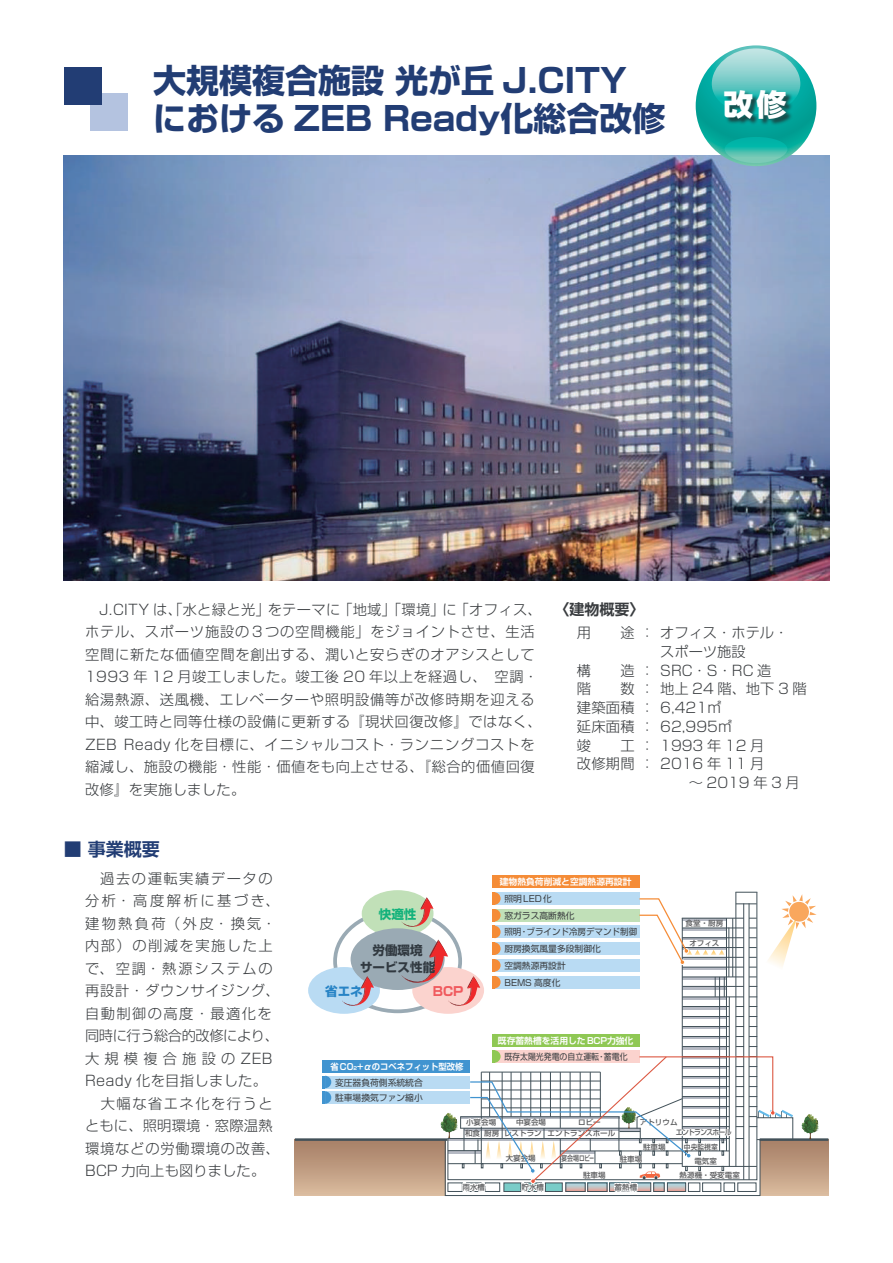
<style>
.page{position:relative;width:893px;height:1263px;background:#fff}
.page>*{position:absolute;margin:0;border:0;box-sizing:border-box;transform-origin:0 0}
.t1{font:700 33px/37.5px "Shin Go Pro";color:#223d74}
.t2{font:800 30px "Shin Go Pro";color:#fff}
.t3{font:700 18px "Shin Go Pro De";color:#223d74}
.t4{font:700 15px "Shin Go Pro De";color:#393c3f}
.t5{font:300 14.25px/22.5px "Shin Go Pro";letter-spacing:.055em;color:#393c3f}
.t6{font:300 14.25px/22.5px "Shin Go Pro";letter-spacing:.1em;color:#393c3f}
.t7{font:300 14.25px/18.8px "Shin Go Pro";color:#393c3f}
.t8{font:700 12.6px/17.5px "Shin Go Pro";color:#313940;text-align:center}
.t9{font:700 12.6px "Shin Go Pro";color:#2783c5}
.t10{font:700 12.6px "Shin Go Pro";color:#f05a5e}
.t11{font:700 12.6px "Shin Go Pro";color:#13b27b}
.t12{font:8.85px/16.6px "Shin Go Pro";color:#393c3f}
.t13{font:700 8.85px "Shin Go Pro De";color:#fff}
.t14{font:700 8.85px "Shin Go Pro De";color:#fff;scale:.95 1}
.t15{font:8.85px "Shin Go Pro";color:#393c3f;scale:.9 1}
.t16{font:500 7.5px "Shin Go Pro";color:#57585a}
.t17{font:500 7.5px "Shin Go Pro";letter-spacing:-.1em;color:#57585a;scale:.9 1}
.t18{font:500 7.5px "Shin Go Pro";color:#57585a;scale:.8 1}
.t19{font:500 7.5px "Shin Go Pro";color:#57585a;scale:.9 1}
.s1{font-size:4.95px}
</style>
<div class="page">
<img style="left:64px;top:156px;width:765px;height:425px">
<div style="left:90px;top:93px;width:38px;height:38px;background:#b4c3e0"></div>
<div style="left:64px;top:67px;width:38px;height:38px;background:#223d74"></div>
<svg style="left:696px;top:45px;width:120px;height:121px;background:#08a69a"></svg>
<svg style="left:712px;top:48px;width:88px;height:66px;background:#7fcfcc"></svg>
<svg style="left:725px;top:137px;width:62px;height:26px;background:#36baab"></svg>
<div style="left:724px;top:90px;width:69px;height:36px;background:#231f20;opacity:.75"></div>
<hr style="left:682px;top:928px;width:44px;height:2px;background:#b6bac4">
<hr style="left:682px;top:918px;width:44px;height:2px;background:#b6bac4">
<hr style="left:682px;top:948px;width:44px;height:2px;background:#b6bac4">
<hr style="left:682px;top:937px;width:44px;height:3px;background:#b6bac4">
<hr style="left:682px;top:967px;width:44px;height:3px;background:#b6bac4">
<hr style="left:682px;top:957px;width:44px;height:3px;background:#b6bac4">
<hr style="left:682px;top:987px;width:45px;height:2px;background:#b6bac4">
<hr style="left:682px;top:977px;width:44px;height:2px;background:#b6bac4">
<hr style="left:682px;top:1007px;width:44px;height:2px;background:#b6bac4">
<hr style="left:682px;top:997px;width:44px;height:2px;background:#b6bac4">
<hr style="left:682px;top:1027px;width:44px;height:2px;background:#b6bac4">
<hr style="left:682px;top:1017px;width:44px;height:2px;background:#b6bac4">
<div style="left:295px;top:1139px;width:150px;height:57px;background:linear-gradient(to bottom,#a57d65,#dabb9e)"></div>
<div style="left:760px;top:1139px;width:68px;height:57px;background:linear-gradient(to bottom,#a57d65,#dabb9e)"></div>
<hr style="left:682px;top:918px;width:1px;height:249px;background:#425159">
<div style="left:445px;top:1139px;width:315px;height:57px;border:1px solid #425159"></div>
<hr style="left:732px;top:918px;width:1px;height:59px;background:#425159">
<hr style="left:726px;top:918px;width:1px;height:233px;background:#425159">
<hr style="left:719px;top:977px;width:1px;height:174px;background:#425159">
<svg style="left:715px;top:977px;width:1px;height:19px"></svg>
<svg style="left:724px;top:977px;width:1px;height:19px"></svg>
<hr style="left:729px;top:997px;width:1px;height:170px;background:#425159">
<hr style="left:728px;top:927px;width:1px;height:50px;background:#425159">
<hr style="left:756px;top:892px;width:1px;height:275px;background:#425159">
<hr style="left:743px;top:903px;width:1px;height:277px;background:#425159">
<hr style="left:749px;top:903px;width:1px;height:277px;background:#425159">
<hr style="left:735px;top:892px;width:1px;height:275px;background:#425159">
<hr style="left:682px;top:1026px;width:47px;height:1px;background:#425159">
<hr style="left:682px;top:1016px;width:47px;height:1px;background:#425159">
<hr style="left:682px;top:1006px;width:47px;height:1px;background:#425159">
<hr style="left:682px;top:986px;width:62px;height:1px;background:#425159">
<svg style="left:736px;top:1006px;width:20px;height:1px"></svg>
<svg style="left:736px;top:1016px;width:20px;height:1px"></svg>
<svg style="left:736px;top:1026px;width:20px;height:1px"></svg>
<hr style="left:682px;top:976px;width:62px;height:1px;background:#425159">
<hr style="left:682px;top:967px;width:62px;height:1px;background:#425159">
<hr style="left:682px;top:957px;width:62px;height:1px;background:#425159">
<hr style="left:682px;top:947px;width:62px;height:1px;background:#425159">
<hr style="left:682px;top:937px;width:62px;height:1px;background:#425159">
<hr style="left:682px;top:927px;width:62px;height:1px;background:#425159">
<hr style="left:682px;top:918px;width:62px;height:1px;background:#425159">
<svg style="left:736px;top:903px;width:21px;height:1px"></svg>
<svg style="left:735px;top:892px;width:22px;height:1px"></svg>
<hr style="left:682px;top:996px;width:62px;height:1px;background:#425159">
<hr style="left:295px;top:1138px;width:152px;height:3px;background:#425159">
<hr style="left:760px;top:1138px;width:68px;height:3px;background:#425159">
<svg style="left:768px;top:894px;width:49px;height:73px"></svg>
<svg style="left:801px;top:1114px;width:18px;height:25px"></svg>
<div style="left:492px;top:892px;width:147px;height:13px;background:#b9dbf3"></div>
<div style="left:492px;top:909px;width:147px;height:12px;background:#c1e0b8"></div>
<div style="left:492px;top:875px;width:147px;height:13px;background:#f58c37"></div>
<div style="left:492px;top:926px;width:147px;height:12px;background:#b9dbf3"></div>
<div style="left:492px;top:942px;width:147px;height:13px;background:#b9dbf3"></div>
<div style="left:492px;top:959px;width:147px;height:12px;background:#b9dbf3"></div>
<div style="left:492px;top:976px;width:147px;height:12px;background:#b9dbf3"></div>
<svg style="left:492px;top:892px;width:9px;height:96px"></svg>
<div style="left:322px;top:1060px;width:148px;height:13px;background:#4194d0"></div>
<div style="left:322px;top:1076px;width:148px;height:12px;background:#b9dbf3"></div>
<div style="left:322px;top:1091px;width:148px;height:13px;background:#b9dbf3"></div>
<svg style="left:322px;top:1075px;width:9px;height:29px"></svg>
<div style="left:308px;top:967px;width:72px;height:47px;background:#b9dbf3;border-radius:50%"></div>
<div style="left:412px;top:967px;width:72px;height:47px;background:#fbd3ce;border-radius:50%"></div>
<div style="left:362px;top:890px;width:71px;height:47px;background:#c1e0b8;border-radius:50%"></div>
<div style="left:351px;top:928px;width:94px;height:62px;background:#9aaab4;border-radius:50%"></div>
<svg style="left:401px;top:897px;width:32px;height:33px"></svg>
<svg style="left:342px;top:976px;width:32px;height:33px"></svg>
<svg style="left:401px;top:939px;width:79px;height:70px"></svg>
<svg style="left:440px;top:1034px;width:353px;height:160px"></svg>
<svg style="left:638px;top:898px;width:87px;height:67px"></svg>
<h1 class="t1" style="left:153px;top:58px;width:514px">大規模複合施設 光が丘 J.CITYにおける ZEB Ready化総合改修</h1>
<h2 class="t2" style="left:724px;top:81px;width:64px">改修</h2>
<p class="t5" style="left:85px;top:596px;width:458px">　J.CITY は、「水と緑と光」をテーマに「地域」「環境」に「オフィス、ホテル、スポーツ施設の３つの空間機能」をジョイントさせ、生活空間に新たな価値空間を創出する、潤いと安らぎのオアシスとして1993 年 12 月竣工しました。竣工後 20 年以上を経過し、　空調・給湯熱源、送風機、エレベーターや照明設備等が改修時期を迎える中、竣工時と同等仕様の設備に更新する 『現状回復改修』ではなく、ZEB Ready 化を目標に、イニシャルコスト・ランニングコストを縮減し、施設の機能・性能・価値をも向上させる、『総合的価値回復改修』を実施しました。</p>
<p class="t3" style="left:64px;top:834px;width:97px">■ 事業概要</p>
<p class="t4" style="left:554px;top:597px;width:91px">〈建物概要〉</p>
<p class="t5" style="left:577px;top:620px;width:16px">用</p>
<p class="t5" style="left:620px;top:620px;width:170px">途：オフィス・ホテル・</p>
<p class="t5" style="left:577px;top:657px;width:16px">構</p>
<p class="t5" style="left:620px;top:657px;width:152px">造： SRC・S・RC 造</p>
<p class="t5" style="left:577px;top:676px;width:16px">階</p>
<p class="t5" style="left:660px;top:638px;width:87px">スポーツ施設</p>
<p class="t7" style="left:577px;top:678px;width:231px;text-indent:44px">数：地上 24 階、地下 3 階建築面積： 6,421㎡<br>延床面積： 62,995㎡<br>竣</p>
<p class="t7" style="left:577px;top:734px;width:189px;text-align:right">工： 1993 年 12 月<br>改修期間： 2016 年 11 月</p>
<p class="t5" style="left:660px;top:770px;width:141px">　　〜 2019 年 3 月</p>
<p class="t6" style="left:85px;top:865px;width:196px">　過去の運転実績データの分析・高度解析に基づき、建物熱負荷（外皮・換気・内部）の削減を実施した上で、空調・熱源システムの再設計・ダウンサイジング、自動制御の高度･最適化を同時に行う総合的改修により、大規模複合施設のZEB<br>Ready 化を目指しました。　大幅な省エネ化を行うとともに、照明環境・窓際温熱環境などの労働環境の改善、<br>BCP 力向上も図りました。</p>
<p class="t11" style="left:379px;top:905px;width:39px">快適性</p>
<p class="t8" style="left:360px;top:940px;width:77px">労働環境<br>サービス性能</p>
<p class="t9" style="left:325px;top:981px;width:39px">省エネ</p>
<p class="t10" style="left:433px;top:981px;width:32px">BCP</p>
<p class="t14" style="left:330px;top:1059px;width:142px">省CO<span class="s1">2</span>+αのコベネフィット型改修</p>
<p class="t12" style="left:335px;top:1073px;width:89px;line-height:15.6px">変圧器負荷側系統統合駐車場換気ファン縮小</p>
<p class="t13" style="left:500px;top:875px;width:133px">建物熱負荷削減と空調熱源再設計</p>
<p class="t12" style="left:504px;top:889px;width:72px">照明LED化<br>窓ガラス高断熱化</p>
<p class="t12" style="left:504px;top:923px;width:134px">照明・ブラインド冷房デマンド制御厨房換気風量多段制御化<br>空調熱源再設計<br>BEMS 高度化</p>
<p class="t13" style="left:498px;top:1033px;width:137px">既存蓄熱槽を活用したBCP力強化</p>
<p class="t15" style="left:504px;top:1049px;width:138px">既存太陽光発電の自立運転・蓄電化</p>
<p class="t16" style="left:686px;top:917px;width:39px">食堂・厨房</p>
<p class="t16" style="left:689px;top:936px;width:32px">オフィス</p>
<p class="t16" style="left:466px;top:1116px;width:32px">小宴会場</p>
<p class="t16" style="left:516px;top:1116px;width:32px">中宴会場</p>
<p class="t16" style="left:578px;top:1116px;width:24px">ロビー</p>
<p class="t16" style="left:484px;top:1127px;width:17px">厨房</p>
<p class="t16" style="left:640px;top:1116px;width:39px">アトリウム</p>
<p class="t17" style="left:676px;top:1126px;width:63px">エントランスホール</p>
<p class="t16" style="left:465px;top:1127px;width:17px">和食</p>
<p class="t16" style="left:504px;top:1127px;width:113px">レストラン エントランスホール</p>
<p class="t18" style="left:561px;top:1152px;width:42px">宴会場ロビー</p>
<p class="t16" style="left:643px;top:1141px;width:24px">駐車場</p>
<p class="t19" style="left:684px;top:1141px;width:39px">中央監視室</p>
<p class="t16" style="left:506px;top:1152px;width:32px">大宴会場</p>
<p class="t16" style="left:620px;top:1153px;width:24px">駐車場</p>
<p class="t16" style="left:694px;top:1155px;width:24px">電気室</p>
<p class="t16" style="left:583px;top:1168px;width:24px">駐車場</p>
<p class="t16" style="left:462px;top:1181px;width:24px">雨水槽</p>
<p class="t16" style="left:521px;top:1181px;width:24px">貯水槽</p>
<p class="t16" style="left:615px;top:1181px;width:24px">蓄熱槽</p>
<p class="t16" style="left:680px;top:1168px;width:62px">熱源機・受変電室</p>
</div>
